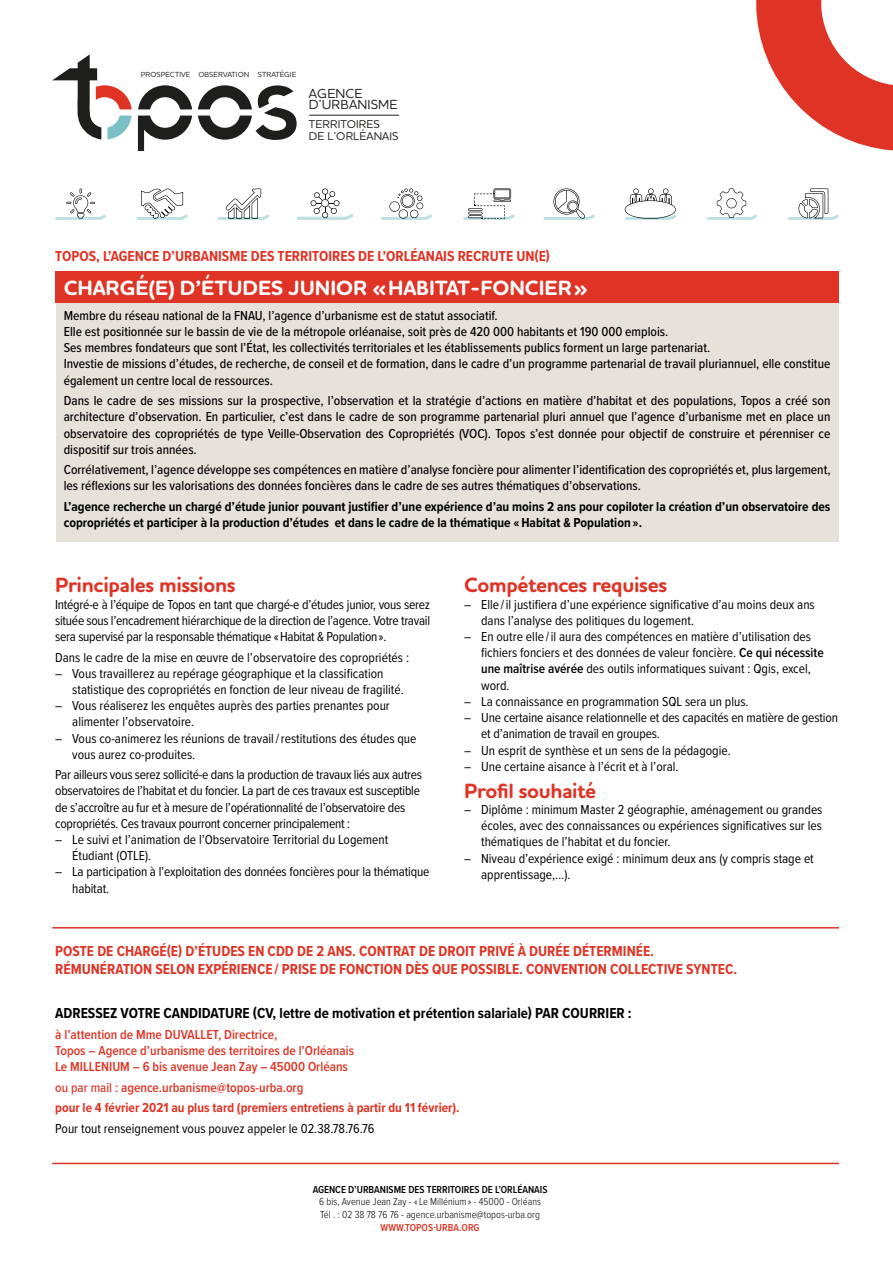
<style>
.page{position:relative;width:893px;height:1263px;background:#fff}
.page>*{position:absolute;margin:0;border:0;box-sizing:border-box;transform-origin:0 0}
.t1{font:700 21px "Houschka Rounded";letter-spacing:-.015em;color:#df3425}
.t2{font:700 21px "Houschka Rounded";color:#fff}
.t3{font:700 15px/18px "Proxima Nova Cond";color:#df3425}
.t4{font:700 15px "Proxima Nova Cond";color:#000}
.t5{font:13.5px/16.2px "Proxima Nova Cond";color:#000}
.t6{font:500 13.5px/16.2px "Proxima Nova Cond";color:#000}
.t7{font:13.5px/16.2px "Proxima Nova Cond";letter-spacing:-.02em;color:#000}
.t8{font:700 13.5px/16.2px "Proxima Nova Cond";color:#000}
.t9{font:600 13.5px/16.2px "Proxima Nova Cond";color:#df3425}
.t10{font:700 13.5px/20.4px "Proxima Nova Cond";color:#df3425}
.t11{font:500 13.35px/11.9px "Houschka Rounded";letter-spacing:.01em;color:#1e1e1c}
.t12{font:500 11.55px/12.3px "Houschka Rounded";letter-spacing:.01em;color:#1e1e1c}
.t13{font:300 10.5px/12.6px "Proxima Nova Cond";color:#000}
.t14{font:600 10.5px "Proxima Nova Cond";color:#000}
.t15{font:600 10.5px "Proxima Nova Cond";color:#df3425}
.t16{font:500 7.5px "Houschka Rounded";letter-spacing:.01em;color:#1e1e1c}
.s1{color:#df3424}
.s2{font-weight:600}
.s3{font-weight:500}
</style>
<div class="page">
<div style="left:56px;top:288px;width:782px;height:254px;background:#e6e2da"></div>
<div style="left:55px;top:271px;width:784px;height:31px;background:#df3425"></div>
<hr style="left:309px;top:115px;width:90px;height:1px;background:#1e1f1d">
<svg style="left:198px;top:85px;width:99px;height:55px"></svg>
<svg style="left:138px;top:85px;width:54px;height:24px"></svg>
<svg style="left:138px;top:116px;width:54px;height:35px"></svg>
<svg style="left:52px;top:54px;width:80px;height:85px"></svg>
<svg style="left:756px;top:0;width:137px;height:151px"></svg>
<svg style="left:543px;top:188px;width:52px;height:32px"></svg>
<svg style="left:218px;top:188px;width:51px;height:32px"></svg>
<svg style="left:55px;top:188px;width:51px;height:32px"></svg>
<svg style="left:380px;top:188px;width:52px;height:32px"></svg>
<svg style="left:707px;top:188px;width:50px;height:32px"></svg>
<svg style="left:463px;top:188px;width:52px;height:32px"></svg>
<svg style="left:625px;top:188px;width:52px;height:32px"></svg>
<svg style="left:136px;top:188px;width:52px;height:32px"></svg>
<svg style="left:296px;top:188px;width:57px;height:32px"></svg>
<svg style="left:788px;top:188px;width:51px;height:32px"></svg>
<hr style="left:52px;top:927px;width:787px;height:1px;background:#df3425">
<hr style="left:52px;top:1163px;width:787px;height:1px;background:#df3425">
<p class="t16" style="left:141px;top:69px;width:157px">PROSPECTIVE OBSERVATION STRATÉGIE</p>
<p class="t11" style="left:309px;top:87px;width:90px">AGENCE<br>D’URBANISME</p>
<p class="t12" style="left:309px;top:117px;width:91px">TERRITOIRES<br>DE L’ORLÉANAIS</p>
<p class="t3" style="left:55px;top:246px;width:496px">TOPOS, L’AGENCE D’URBANISME DES TERRITOIRES DE L’ORLÉANAIS RECRUTE UN(E)</p>
<h1 class="t2" style="left:64px;top:274px;width:525px">CHARGÉ(E) D’ÉTUDES JUNIOR «HABITAT-FONCIER»</h1>
<p class="t6" style="left:64px;top:307px;width:768px">Membre du réseau national de la FNAU, l’agence d’urbanisme est de statut associatif.<br>Elle est positionnée sur le bassin de vie de la métropole orléanaise, soit près de 420 000 habitants et 190 000 emplois.<br>Ses membres fondateurs que sont l’État, les collectivités territoriales et les établissements publics forment un large partenariat.<br>Investie de missions d’études, de recherche, de conseil et de formation, dans le cadre d’un programme partenarial de travail pluriannuel, elle constitue également un centre local de ressources.</p>
<p class="t6" style="left:64px;top:392px;width:768px;text-align:justify">Dans le cadre de ses missions sur la prospective, l’observation et la stratégie d’actions en matière d’habitat et des populations, Topos a créé son architecture d’observation. En particulier, c’est dans le cadre de son programme partenarial pluri annuel que l’agence d’urbanisme met en place un observatoire des copropriétés de type Veille-Observation des Copropriétés (VOC). Topos s’est donnée pour objectif de construire et pérenniser ce dispositif sur trois années.</p>
<p class="t6" style="left:64px;top:461px;width:768px">Corrélativement, l’agence développe ses compétences en matière d’analyse foncière pour alimenter l’identification des copropriétés et, plus largement, les réflexions sur les valorisations des données foncières dans le cadre de ses autres thématiques d’observations.</p>
<p class="t8" style="left:64px;top:498px;width:768px">L’agence recherche un chargé d’étude junior pouvant justifier d’une expérience d’au moins 2 ans pour copiloter la création d’un observatoire des copropriétés et participer à la production d’études et dans le cadre de la thématique « Habitat &amp; Population ».</p>
<h1 class="t1" style="left:55px;top:572px;width:182px">Princi<span class="s1">pale</span>s missions</h1>
<p class="t5" style="left:55px;top:595px;width:376px;text-align:justify">Intégré-e à l’équipe de Topos en tant que chargé-e d’études junior, vous serez située sous l’encadrement hiérarchique de la direction de l’agence. Votre travail sera supervisé par la responsable thématique « Habitat &amp; Population ».</p>
<p class="t5" style="left:55px;top:648px;width:355px">Dans le cadre de la mise en œuvre de l’observatoire des copropriétés :</p>
<p class="t5" style="left:72px;top:665px;width:333px;text-indent:-17px">– Vous travaillerez au repérage géographique et la classification statistique des copropriétés en fonction de leur niveau de fragilité.</p>
<p class="t5" style="left:72px;top:697px;width:319px;text-indent:-17px">– Vous réaliserez les enquêtes auprès des parties prenantes pour alimenter l’observatoire.</p>
<p class="t5" style="left:72px;top:729px;width:346px;text-indent:-17px">– Vous co-animerez les réunions de travail / restitutions des études que vous aurez co-produites.</p>
<p class="t7" style="left:55px;top:766px;width:368px">Par ailleurs vous serez sollicité-e dans la production de travaux liés aux autres observatoires de l’habitat et du foncier. La part de ces travaux est susceptible de s’accroître au fur et à mesure de l’opérationnalité de l’observatoire des copropriétés. Ces travaux pourront concerner principalement :</p>
<p class="t5" style="left:72px;top:831px;width:318px;text-indent:-17px">– Le suivi et l’animation de l’Observatoire Territorial du Logement<br>Étudiant (OTLE).</p>
<p class="t5" style="left:72px;top:863px;width:359px;text-indent:-17px">– La participation à l’exploitation des données foncières pour la thématique habitat.</p>
<h1 class="t1" style="left:464px;top:572px;width:205px">Compétences requises</h1>
<p class="t5" style="left:481px;top:595px;width:335px;text-indent:-17px">– Elle / il justifiera d’une expérience significative d’au moins deux ans dans l’analyse des politiques du logement.</p>
<p class="t5" style="left:481px;top:628px;width:344px;text-indent:-17px">– En outre elle / il aura des compétences en matière d’utilisation des fichiers fonciers et des données de valeur foncière. <span class="s2">Ce qui nécessite une maîtrise avérée</span> des outils informatiques suivant : Qgis, excel, word.</p>
<p class="t5" style="left:464px;top:693px;width:286px">– La connaissance en programmation SQL sera un plus.</p>
<p class="t5" style="left:481px;top:709px;width:359px;text-indent:-17px">– Une certaine aisance relationnelle et des capacités en matière de gestion et d’animation de travail en groupes.</p>
<p class="t5" style="left:464px;top:741px;width:268px">– Un esprit de synthèse et un sens de la pédagogie.</p>
<p class="t5" style="left:464px;top:757px;width:216px">– Une certaine aisance à l’écrit et à l’oral.</p>
<h1 class="t1" style="left:464px;top:777px;width:134px">Profil souhaité</h1>
<p class="t5" style="left:481px;top:801px;width:343px;text-align:justify;text-indent:-17px">– Diplôme : minimum Master 2 géographie, aménagement ou grandes écoles, avec des connaissances ou expériences significatives sur les thématiques de l’habitat et du foncier.</p>
<p class="t5" style="left:481px;top:849px;width:334px;text-indent:-17px">– Niveau d’expérience exigé : minimum deux ans (y compris stage et apprentissage,…).</p>
<p class="t3" style="left:55px;top:941px;width:683px">POSTE DE CHARGÉ(E) D’ÉTUDES EN CDD DE 2 ANS. CONTRAT DE DROIT PRIVÉ À DURÉE DÉTERMINÉE.<br>RÉMUNÉRATION SELON EXPÉRIENCE / PRISE DE FONCTION DÈS QUE POSSIBLE. CONVENTION COLLECTIVE SYNTEC.</p>
<p class="t4" style="left:55px;top:1002px;width:578px">ADRESSEZ VOTRE CANDIDATURE (CV, lettre de motivation et prétention salariale) PAR COURRIER :</p>
<p class="t9" style="left:55px;top:1026px;width:300px">à l’attention de Mme DUVALLET, Directrice,<br>Topos – Agence d’urbanisme des territoires de l’Orléanais<br>Le MILLENIUM – 6 bis avenue Jean Zay – 45000 Orléans</p>
<p class="t10" style="left:55px;top:1077px;width:406px"><span class="s3">ou par mail :</span> <span class="s2">agence.urbanisme@topos-urba.org<br></span>pour le 4 février 2021 au plus tard (premiers entretiens à partir du 11 février).</p>
<p class="t5" style="left:55px;top:1119px;width:321px">Pour tout renseignement vous pouvez appeler le 02.38.78.76.76</p>
<p class="t14" style="left:313px;top:1182px;width:236px">AGENCE D’URBANISME DES TERRITOIRES DE L’ORLÉANAIS</p>
<p class="t13" style="left:319px;top:1195px;width:223px">6 bis, Avenue Jean Zay - « Le Millénium » - 45000 - Orléans<br>Tél . : 02 38 78 76 76 - agence.urbanisme@topos-urba.org</p>
<p class="t15" style="left:380px;top:1219px;width:101px">WWW.TOPOS-URBA.ORG</p>
</div>
